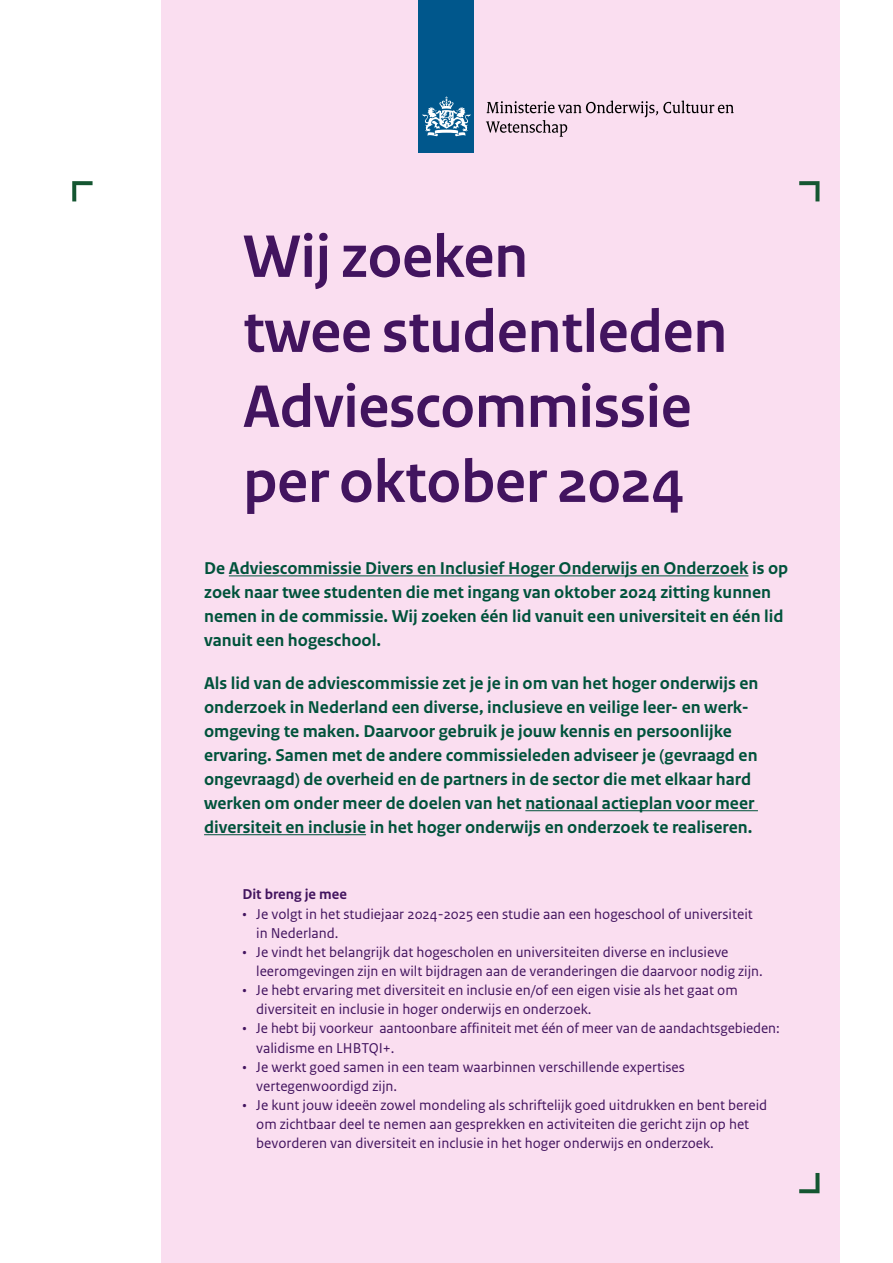
<style>
.page{position:relative;width:893px;height:1263px;background:#fff}
.page>*{position:absolute;margin:0;border:0;box-sizing:border-box;transform-origin:0 0}
.H1_DIHOO_Titel_sans_bold{font:700 63px/75px "Rijksoverheid Sans Heading";color:#42145f}
.P_DIHOO_Intro{font:700 18px/24px "Rijksoverheid Sans Text";color:#00523b}
.t1{font:15px/19.2px "Rijksoverheid Sans Text";color:#42145f}
.H2_DIHOO_Tussenkop{font:700 15px "Rijksoverheid Sans Text";color:#42145f}
</style>
<div class="page">
<div style="left:162px;top:0;width:678px;height:1263px;background:#fadef0"></div>
<svg style="left:799px;top:1173px;width:20px;height:20px"></svg>
<div style="left:419px;top:0;width:55px;height:152px;background:#00578c"></div>
<svg style="left:423px;top:96px;width:47px;height:41px"></svg>
<svg style="left:486px;top:101px;width:248px;height:36px"></svg>
<svg style="left:799px;top:181px;width:20px;height:20px"></svg>
<svg style="left:72px;top:181px;width:21px;height:20px"></svg>
<hr style="left:229px;top:575px;width:519px;height:1px;background:#00523b">
<hr style="left:525px;top:810px;width:233px;height:1px;background:#00523b">
<hr style="left:204px;top:834px;width:162px;height:1px;background:#00523b">
<h1 class="H1_DIHOO_Titel_sans_bold" style="left:243px;top:220px;width:485px">Wij zoeken<br>twee studentleden<br>Adviescommissie per oktober 2024</h1>
<p class="P_DIHOO_Intro" style="left:204px;top:557px;width:586px">De Adviescommissie Divers en Inclusief Hoger Onderwijs en Onderzoek is op zoek naar twee studenten die met ingang van oktober 2024 zitting kunnen nemen in de commissie. Wij zoeken één lid vanuit een universiteit en één lid vanuit een hogeschool.</p>
<p class="P_DIHOO_Intro" style="left:204px;top:671px;width:556px">Als lid van de adviescommissie zet je je in om van het hoger onderwijs en onderzoek in Nederland een diverse, inclusieve en veilige leer- en werk&shy;omgeving te maken. Daarvoor gebruik je jouw kennis en persoonlijke ervaring. Samen met de andere commissieleden adviseer je (gevraagd en ongevraagd) de overheid en de partners in de sector die met elkaar hard werken om onder meer de doelen van het nationaal actieplan voor meer diversiteit en inclusie in het hoger onderwijs en onderzoek te realiseren.</p>
<h2 class="H2_DIHOO_Tussenkop" style="left:242px;top:886px;width:106px">Dit breng je mee</h2>
<p class="t1" style="left:256px;top:904px;width:498px;text-indent:-14px">• Je volgt in het studiejaar 2024-2025 een studie aan een hogeschool of universiteit in Nederland.</p>
<p class="t1" style="left:256px;top:942px;width:508px;text-indent:-14px">• Je vindt het belangrijk dat hogescholen en universiteiten diverse en inclusieve leeromgevingen zijn en wilt bijdragen aan de veranderingen die daarvoor nodig zijn.</p>
<p class="t1" style="left:256px;top:981px;width:483px;text-indent:-14px">• Je hebt ervaring met diversiteit en inclusie en/of een eigen visie als het gaat om diversiteit en inclusie in hoger onderwijs en onderzoek.</p>
<p class="t1" style="left:256px;top:1019px;width:525px;text-indent:-14px">• Je hebt bij voorkeur aantoonbare affiniteit met één of meer van de aandachtsgebieden: validisme en LHBTQI+.</p>
<p class="t1" style="left:256px;top:1057px;width:430px;text-indent:-14px">• Je werkt goed samen in een team waarbinnen verschillende expertises vertegenwoordigd zijn.</p>
<p class="t1" style="left:256px;top:1096px;width:513px;text-indent:-14px">• Je kunt jouw ideeën zowel mondeling als schriftelijk goed uitdrukken en bent bereid om zichtbaar deel te nemen aan gesprekken en activiteiten die gericht zijn op het bevorderen van diversiteit en inclusie in het hoger onderwijs en onderzoek.</p>
</div>
